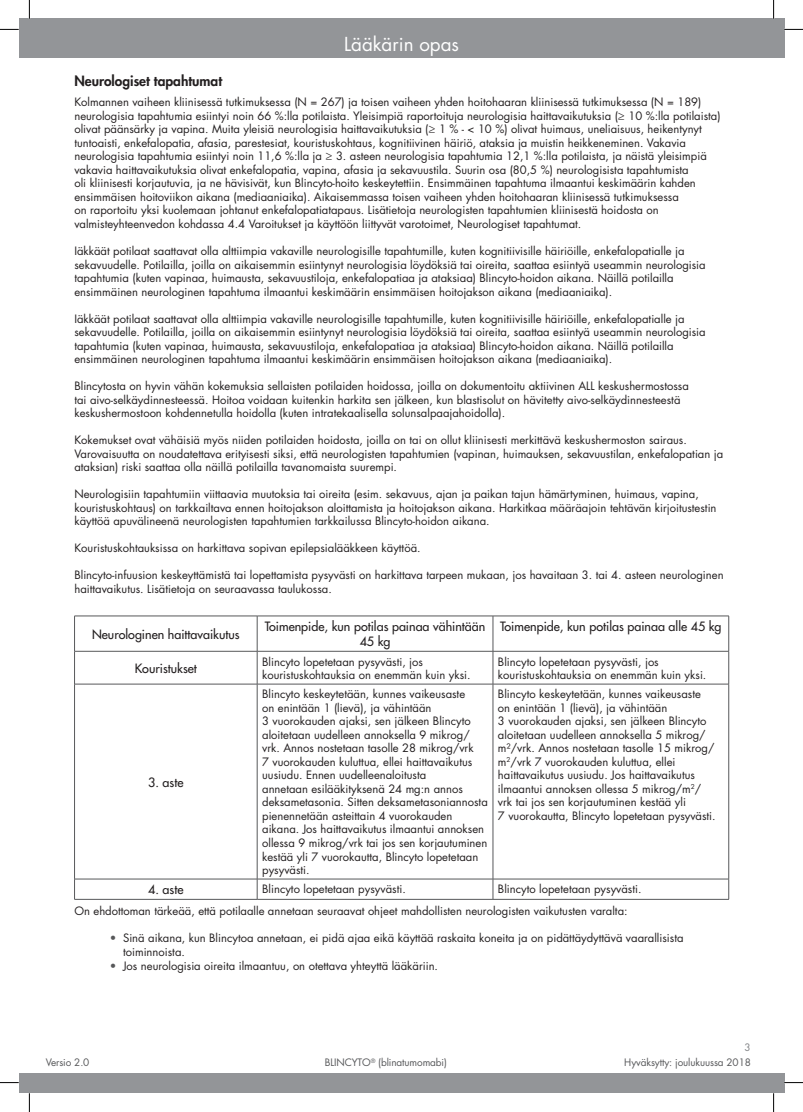
<style>
.page{position:relative;width:803px;height:1112px;background:#fff}
.page>*{position:absolute;margin:0;border:0;box-sizing:border-box;transform-origin:0 0}
.t1{font:18.75px "Futura Std";color:#fff}
.t2{font:800 13.75px "Futura Std";color:#231f20}
.t3{font:500 12.5px/15px "Futura Std";color:#231f20;text-align:center}
.t4{font:11.25px/13.5px "Futura Std";color:#231f20}
.t5{font:10px "Futura Std";letter-spacing:-.01em;color:#57585a}
.t6{font:10px "Futura Std";color:#808285}
.s1{color:#57585a}
</style>
<div class="page">
<hr style="left:74px;top:615px;width:183px;height:1px;background:#57585a">
<hr style="left:74px;top:616px;width:1px;height:35px;background:#57585a">
<hr style="left:257px;top:615px;width:236px;height:1px;background:#57585a">
<hr style="left:257px;top:616px;width:1px;height:35px;background:#57585a">
<hr style="left:493px;top:615px;width:236px;height:1px;background:#57585a">
<hr style="left:493px;top:616px;width:1px;height:35px;background:#57585a">
<hr style="left:728px;top:616px;width:1px;height:35px;background:#57585a">
<hr style="left:74px;top:651px;width:183px;height:1px;background:#57585a">
<hr style="left:74px;top:651px;width:1px;height:32px;background:#57585a">
<hr style="left:257px;top:651px;width:236px;height:1px;background:#57585a">
<hr style="left:257px;top:651px;width:1px;height:32px;background:#57585a">
<hr style="left:493px;top:651px;width:236px;height:1px;background:#57585a">
<hr style="left:493px;top:651px;width:1px;height:32px;background:#57585a">
<hr style="left:728px;top:651px;width:1px;height:32px;background:#57585a">
<hr style="left:74px;top:683px;width:183px;height:1px;background:#57585a">
<hr style="left:74px;top:684px;width:1px;height:194px;background:#57585a">
<hr style="left:257px;top:683px;width:236px;height:1px;background:#57585a">
<hr style="left:257px;top:684px;width:1px;height:194px;background:#57585a">
<hr style="left:493px;top:683px;width:236px;height:1px;background:#57585a">
<hr style="left:493px;top:684px;width:1px;height:194px;background:#57585a">
<hr style="left:728px;top:684px;width:1px;height:194px;background:#57585a">
<hr style="left:74px;top:878px;width:183px;height:1px;background:#57585a">
<svg style="left:74px;top:878px;width:1px;height:20px"></svg>
<hr style="left:257px;top:878px;width:236px;height:1px;background:#57585a">
<svg style="left:257px;top:878px;width:1px;height:20px"></svg>
<hr style="left:493px;top:878px;width:236px;height:1px;background:#57585a">
<svg style="left:493px;top:878px;width:1px;height:20px"></svg>
<svg style="left:728px;top:878px;width:1px;height:20px"></svg>
<hr style="left:74px;top:898px;width:183px;height:1px;background:#57585a">
<hr style="left:257px;top:898px;width:236px;height:1px;background:#57585a">
<hr style="left:493px;top:898px;width:236px;height:1px;background:#57585a">
<div style="left:19px;top:1073px;width:765px;height:19px;background:#939598"></div>
<div style="left:19px;top:19px;width:765px;height:39px;background:#939598"></div>
<svg style="left:0;top:29px;width:19px;height:1px"></svg>
<svg style="left:784px;top:29px;width:19px;height:1px"></svg>
<svg style="left:0;top:1082px;width:19px;height:1px"></svg>
<svg style="left:784px;top:1081px;width:19px;height:2px"></svg>
<svg style="left:29px;top:0;width:1px;height:19px"></svg>
<svg style="left:29px;top:1092px;width:1px;height:19px"></svg>
<svg style="left:773px;top:0;width:1px;height:19px"></svg>
<svg style="left:773px;top:1092px;width:1px;height:19px"></svg>
<h1 class="t1" style="left:344px;top:32px;width:116px">Lääkärin opas</h1>
<p class="t2" style="left:74px;top:72px;width:149px">Neurologiset tapahtumat</p>
<p class="t4" style="left:74px;top:96px;width:648px">Kolmannen vaiheen kliinisessä tutkimuksessa (N = 267) ja toisen vaiheen yhden hoitohaaran kliinisessä tutkimuksessa (N = 189) neurologisia tapahtumia esiintyi noin 66 %:lla potilaista. Yleisimpiä raportoituja neurologisia haittavaikutuksia (≥ 10 %:lla potilaista) olivat päänsärky ja vapina. Muita yleisiä neurologisia haittavaikutuksia (≥ 1 % - &lt; 10 %) olivat huimaus, uneliaisuus, heikentynyt tuntoaisti, enkefalopatia, afasia, parestesiat, kouristuskohtaus, kognitiivinen häiriö, ataksia ja muistin heikkeneminen. Vakavia neurologisia tapahtumia esiintyi noin 11,6 %:lla ja ≥ 3. asteen neurologisia tapahtumia 12,1 %:lla potilaista, ja näistä yleisimpiä vakavia haittavaikutuksia olivat enkefalopatia, vapina, afasia ja sekavuustila. Suurin osa (80,5 %) neurologisista tapahtumista<br>oli kliinisesti korjautuvia, ja ne hävisivät, kun Blincyto-hoito keskeytettiin. Ensimmäinen tapahtuma ilmaantui keskimäärin kahden ensimmäisen hoitoviikon aikana (mediaaniaika). Aikaisemmassa toisen vaiheen yhden hoitohaaran kliinisessä tutkimuksessa<br>on raportoitu yksi kuolemaan johtanut enkefalopatiatapaus. Lisätietoja neurologisten tapahtumien kliinisestä hoidosta on valmisteyhteenvedon kohdassa 4.4 Varoitukset ja käyttöön liittyvät varotoimet, Neurologiset tapahtumat.</p>
<p class="t4" style="left:74px;top:244px;width:633px">Iäkkäät potilaat saattavat olla alttiimpia vakaville neurologisille tapahtumille, kuten kognitiivisille häiriöille, enkefalopatialle ja sekavuudelle. Potilailla, joilla on aikaisemmin esiintynyt neurologisia löydöksiä tai oireita, saattaa esiintyä useammin neurologisia tapahtumia (kuten vapinaa, huimausta, sekavuustiloja, enkefalopatiaa ja ataksiaa) Blincyto-hoidon aikana. Näillä potilailla ensimmäinen neurologinen tapahtuma ilmaantui keskimäärin ensimmäisen hoitojakson aikana (mediaaniaika).</p>
<p class="t4" style="left:74px;top:312px;width:633px">Iäkkäät potilaat saattavat olla alttiimpia vakaville neurologisille tapahtumille, kuten kognitiivisille häiriöille, enkefalopatialle ja sekavuudelle. Potilailla, joilla on aikaisemmin esiintynyt neurologisia löydöksiä tai oireita, saattaa esiintyä useammin neurologisia tapahtumia (kuten vapinaa, huimausta, sekavuustiloja, enkefalopatiaa ja ataksiaa) Blincyto-hoidon aikana. Näillä potilailla ensimmäinen neurologinen tapahtuma ilmaantui keskimäärin ensimmäisen hoitojakson aikana (mediaaniaika).</p>
<p class="t4" style="left:74px;top:379px;width:616px">Blincytosta on hyvin vähän kokemuksia sellaisten potilaiden hoidossa, joilla on dokumentoitu aktiivinen ALL keskushermostossa tai aivo-selkäydinnesteessä. Hoitoa voidaan kuitenkin harkita sen jälkeen, kun blastisolut on hävitetty aivo-selkäydinnesteestä keskushermostoon kohdennetulla hoidolla (kuten intratekaalisella solunsalpaajahoidolla).</p>
<p class="t4" style="left:74px;top:433px;width:650px">Kokemukset ovat vähäisiä myös niiden potilaiden hoidosta, joilla on tai on ollut kliinisesti merkittävä keskushermoston sairaus.<br>Varovaisuutta on noudatettava erityisesti siksi, että neurologisten tapahtumien (vapinan, huimauksen, sekavuustilan, enkefalopatian ja ataksian) riski saattaa olla näillä potilailla tavanomaista suurempi.</p>
<p class="t4" style="left:74px;top:487px;width:644px">Neurologisiin tapahtumiin viittaavia muutoksia tai oireita (esim. sekavuus, ajan ja paikan tajun hämärtyminen, huimaus, vapina, kouristuskohtaus) on tarkkailtava ennen hoitojakson aloittamista ja hoitojakson aikana. Harkitkaa määräajoin tehtävän kirjoitustestin käyttöä apuvälineenä neurologisten tapahtumien tarkkailussa Blincyto-hoidon aikana.</p>
<p class="t4" style="left:74px;top:541px;width:348px">Kouristuskohtauksissa on harkittava sopivan epilepsialääkkeen käyttöä.</p>
<p class="t4" style="left:74px;top:568px;width:651px">Blincyto-infuusion keskeyttämistä tai lopettamista pysyvästi on harkittava tarpeen mukaan, jos havaitaan 3. tai 4. asteen neurologinen haittavaikutus. Lisätietoja on seuraavassa taulukossa.</p>
<p class="t3" style="left:92px;top:626px;width:149px">Neurologinen haittavaikutus</p>
<p class="t3" style="left:265px;top:619px;width:222px">Toimenpide, kun potilas painaa vähintään<br>45 kg</p>
<p class="t3" style="left:500px;top:619px;width:223px">Toimenpide, kun potilas painaa alle 45 kg</p>
<p class="t3" style="left:135px;top:660px;width:64px">Kouristukset</p>
<p class="t4" style="left:262px;top:654px;width:210px">Blincyto lopetetaan pysyvästi, jos kouristuskohtauksia on enemmän kuin yksi.</p>
<p class="t4" style="left:498px;top:654px;width:210px">Blincyto lopetetaan pysyvästi, jos kouristuskohtauksia on enemmän kuin yksi.</p>
<p class="t3" style="left:148px;top:774px;width:37px">3. aste</p>
<p class="t4" style="left:262px;top:687px;width:227px">Blincyto keskeytetään, kunnes vaikeusaste<br>on enintään 1 (lievä), ja vähintään<br>3 vuorokauden ajaksi, sen jälkeen Blincyto aloitetaan uudelleen annoksella 9 mikrog/ vrk. Annos nostetaan tasolle 28 mikrog/vrk<br>7 vuorokauden kuluttua, ellei haittavaikutus uusiudu. Ennen uudelleenaloitusta<br>annetaan esilääkityksenä 24 mg:n annos deksametasonia. Sitten deksametasoniannosta pienennetään asteittain 4 vuorokauden aikana. Jos haittavaikutus ilmaantui annoksen ollessa 9 mikrog/vrk tai jos sen korjautuminen kestää yli 7 vuorokautta, Blincyto lopetetaan pysyvästi.</p>
<p class="t4" style="left:498px;top:687px;width:219px">Blincyto keskeytetään, kunnes vaikeusaste on enintään 1 (lievä), ja vähintään<br>3 vuorokauden ajaksi, sen jälkeen Blincyto aloitetaan uudelleen annoksella 5 mikrog/ m²/vrk. Annos nostetaan tasolle 15 mikrog/ m<sup>2</sup>/vrk 7 vuorokauden kuluttua, ellei haittavaikutus uusiudu. Jos haittavaikutus ilmaantui annoksen ollessa 5 mikrog/m<sup>2</sup>/ vrk tai jos sen korjautuminen kestää yli<br>7 vuorokautta, Blincyto lopetetaan pysyvästi.</p>
<p class="t4" style="left:74px;top:878px;width:569px;line-height:21.8px;text-indent:423px">Blincyto lopetetaan pysyvästi.<br>On ehdottoman tärkeää, että potilaalle annetaan seuraavat ohjeet mahdollisten neurologisten vaikutusten varalta:</p>
<p class="t4" style="left:123px;top:931px;width:562px;text-indent:-13px"><span class="s1">•</span> Sinä aikana, kun Blincytoa annetaan, ei pidä ajaa eikä käyttää raskaita koneita ja on pidättäydyttävä vaarallisista toiminnoista.</p>
<p class="t4" style="left:110px;top:958px;width:330px"><span class="s1">•</span> Jos neurologisia oireita ilmaantuu, on otettava yhteyttä lääkäriin.</p>
<p class="t3" style="left:148px;top:882px;width:37px">4. aste</p>
<p class="t4" style="left:262px;top:882px;width:145px">Blincyto lopetetaan pysyvästi.</p>
<p class="t6" style="left:744px;top:1040px;width:8px">3</p>
<p class="t5" style="left:46px;top:1055px;width:45px">Versio 2.0</p>
<p class="t5" style="left:325px;top:1055px;width:124px">BLINCYTO<sup>®</sup> (blinatumomabi)</p>
<p class="t5" style="left:624px;top:1055px;width:128px">Hyväksytty: joulukuussa 2018</p>
</div>
